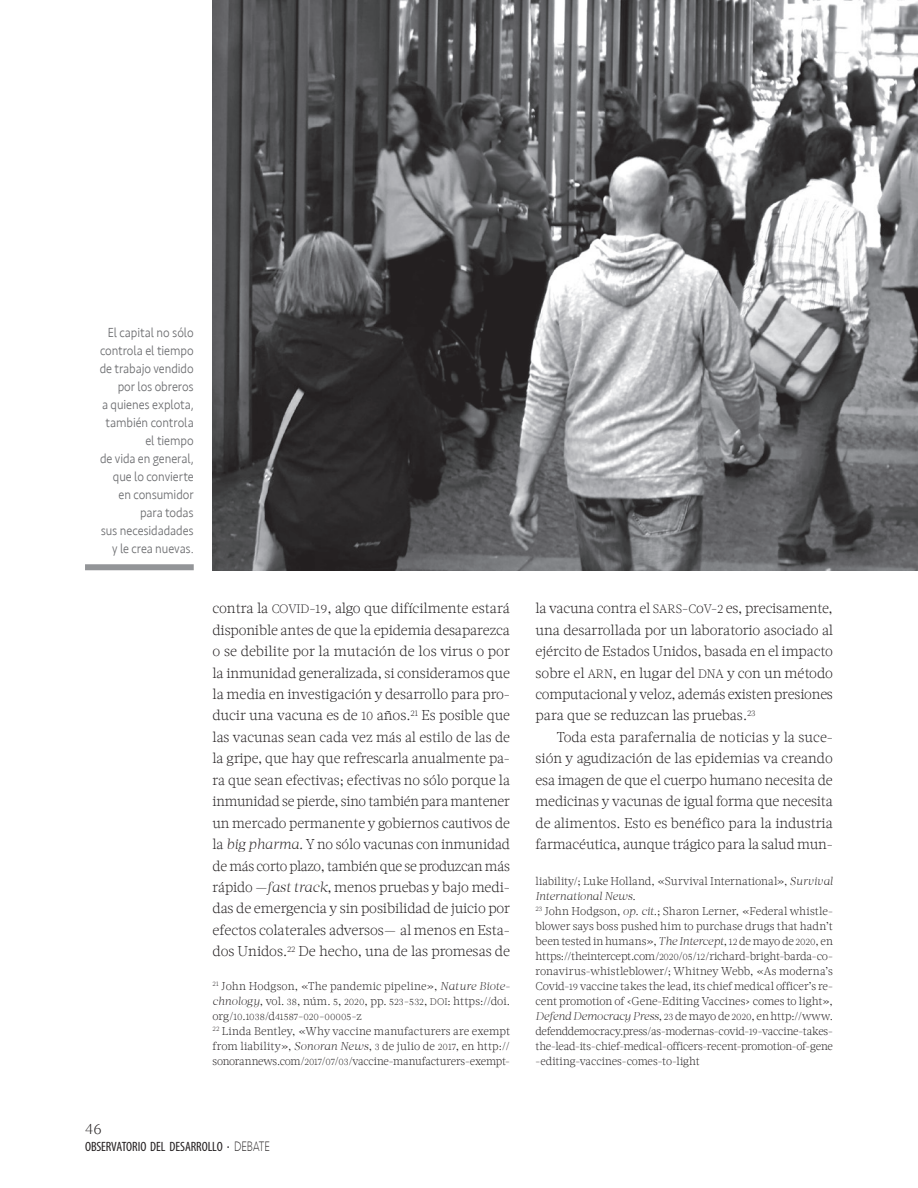
<style>
.page{position:relative;width:918px;height:1188px;background:#fff}
.page>*{position:absolute;margin:0;border:0;box-sizing:border-box;transform-origin:0 0}
.t1{font:300 15px "Acta W01";color:#231f20}
.t2{font:300 14.25px/21.5px "Acta W01";letter-spacing:-.01em;color:#231f20;text-align:justify}
.t3{font:300 13.5px/18px "Seravek";letter-spacing:-.005em;color:#6c6d70;text-align:right;scale:.91 1}
.t4{font:condensed 13.5px "Myriad Pro";letter-spacing:-.005em;color:#231f20}
.t5{font:300 11.25px/15px "Acta W01";letter-spacing:-.005em;color:#231f20}
.t6{font:300 9.3px "Acta W01";color:#231f20}
.s1{font-family:"Acta W01 Light SC850";font-weight:400;font-size:12.15px}
.s2{font-size:12.3px}
.s3{font-style:italic}
.s4{font-size:9.3px}
.s5{font-family:"Acta W01 Light SC850";font-weight:400;font-size:9.6px}
.s6{font-size:11.25px}
.s7{font-size:15px}
.s8{font-family:"Seravek";font-weight:200;font-stretch:normal;font-size:14.1px}
.s9{font-family:"Acta W01 Light SC850";font-weight:400}
.s10{font-family:"Acta W01 Light SC850";font-weight:400;font-size:9.3px}
</style>
<div class="page">
<div style="left:85px;top:564px;width:109px;height:6px;background:#939598"></div>
<img style="left:213px;top:0;width:705px;height:570px">
<p class="t3" style="left:100px;top:324px;width:105px">El capital no sólo controla el tiempo de trabajo vendido por los obreros<br>a quienes explota, también controla el tiempo<br>de vida en general, que lo convierte en consumidor para todas<br>sus necesidadades y le crea nuevas.</p>
<p class="t2" style="left:213px;top:598px;width:299px">contra la <span class="s1">COVID</span>-<span class="s2">19</span>, algo que difícilmente estará disponible antes de que la epidemia desaparezca o se debilite por la mutación de los virus o por la inmunidad generalizada, si consideramos que la media en investigación y desarrollo para pro&shy;ducir una vacuna es de <span class="s2">10</span> años.<sup>21</sup> Es posible que las vacunas sean cada vez más al estilo de las de la gripe, que hay que refrescarla anualmente pa&shy;ra que sean efectivas; efectivas no sólo porque la inmunidad se pierde, sino también para mantener un mercado permanente y gobiernos cautivos de la <span class="s3">big pharma.</span> Y no sólo vacunas con inmunidad de más corto plazo, también que se produzcan más rápido —<span class="s3">fast track</span>, menos pruebas y bajo medi&shy;das de emergencia y sin posibilidad de juicio por efectos colaterales adversos— al menos en Esta&shy;dos Unidos.<sup>22</sup> De hecho, una de las promesas de</p>
<p class="t5" style="left:213px;top:978px;width:299px"><sup>21</sup> John Hodgson, «The pandemic pipeline», <span class="s3">Nature Biote&shy;chnology</span>, vol. <span class="s4">38</span>, núm. <span class="s4">5</span>, <span class="s4">2020</span>, pp. <span class="s4">523</span>-<span class="s4">532</span>, <span class="s5">DOI</span>: https://doi.</p>
<p class="t6" style="left:213px;top:1011px;width:151px"><span class="s6">org/</span>10<span class="s6">.</span>1038<span class="s6">/d</span>41587<span class="s6">-</span>020<span class="s6">-</span>00005<span class="s6">-z</span></p>
<p class="t5" style="left:213px;top:1023px;width:299px;text-align:justify"><sup>22</sup> Linda Bentley, «Why vaccine manufacturers are exempt from liability», <span class="s3">Sonoran News</span>, <span class="s4">3</span> de julio de <span class="s4">2017</span>, en http:// sonorannews.com/<span class="s4">2017</span>/<span class="s4">07</span>/<span class="s4">03</span>/vaccine-manufacturers-exempt-</p>
<p class="t1" style="left:85px;top:1120px;width:18px">46</p>
<p class="t4" style="left:85px;top:1138px;width:187px">OBSERVATORIO DEL DESARROLLO <span class="s7">·</span> <span class="s8">DEBATE</span></p>
<p class="t2" style="left:536px;top:598px;width:299px">la vacuna contra el <span class="s1">SARS</span>-<span class="s1">C</span>o<span class="s1">V</span>-<span class="s2">2</span> es, precisamente, una desarrollada por un laboratorio asociado al ejército de Estados Unidos, basada en el impacto sobre el <span class="s1">ARN</span>, en lugar del <span class="s1">DNA</span> y con un método computacional y veloz, además existen presiones para que se reduzcan las pruebas.<sup>23</sup></p>
<p class="t2" style="left:536px;top:726px;width:299px;text-indent:21px">Toda esta parafernalia de noticias y la suce&shy;sión y agudización de las epidemias va creando esa imagen de que el cuerpo humano necesita de medicinas y vacunas de igual forma que necesita de alimentos. Esto es benéfico para la industria farmacéutica, aunque trágico para la salud mun-</p>
<p class="t5" style="left:536px;top:873px;width:299px">liability/; Luke Holland, «Survival International», <span class="s3">Survival International News.<br></span><sup>23</sup> John Hodgson, <span class="s3">op. cit.</span>; Sharon Lerner, «Federal whistle&shy;blower says boss pushed him to purchase drugs that hadn’t been tested in humans», <span class="s3">The Intercept</span>, <span class="s4">12</span> de mayo de <span class="s4">2020</span>, en https://theintercept.com/<span class="s4">2020</span>/<span class="s4">05</span>/<span class="s4">12</span>/richard-bright-barda-co&shy;ronavirus-whistleblower/; Whitney Webb, «As moderna’s Covid<span class="s9">-</span><span class="s10">19</span> vaccine takes the lead, its chief medical officer’s re&shy;cent promotion of ‹Gene-Editing Vaccines› comes to light», <span class="s3">Defend Democracy Press</span>, <span class="s4">23</span> de mayo de <span class="s4">2020</span>, en http://www. defenddemocracy.press/as-modernas-covid-<span class="s4">19</span>-vaccine-takes&shy;the-lead-its-chief-medical-officers-recent-promotion-of-gene -editing-vaccines-comes-to-light</p>
</div>
